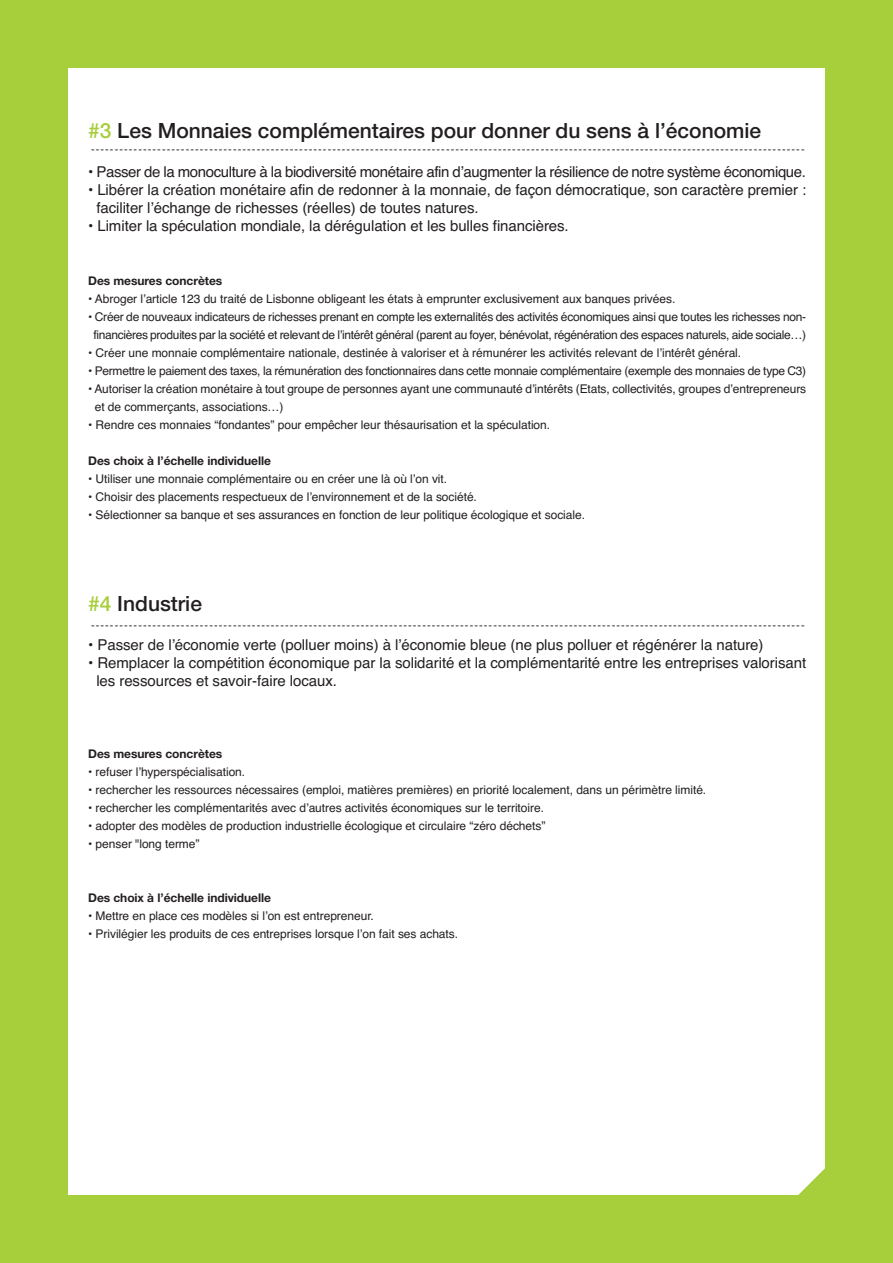
<style>
.page{position:relative;width:893px;height:1263px;background:#a7ce3b}
.page>*{position:absolute;margin:0;border:0;box-sizing:border-box;transform-origin:0 0}
.t1{font:500 21px "Helvetica Neue";color:#231f20}
.t2{font:15px/18px "Helvetica";letter-spacing:-.005em;color:#231f20}
.t3{font:15px "Helvetica";letter-spacing:-.025em;color:#231f20}
.t4{font:12px/18px "Helvetica";letter-spacing:-.005em;color:#231f20}
.t5{font:12px/18px "Helvetica";letter-spacing:-.03em;color:#231f20;text-align:center}
.t6{font:12px "Helvetica";letter-spacing:-.025em;color:#231f20}
.t7{font:700 12px "Helvetica Neue";letter-spacing:-.005em;color:#231f20}
.t8{font:500 expanded 7.5px "Helvetica Neue";color:#231f20}
.s1{color:#a7ce3b}
</style>
<div class="page">
<div style="left:68px;top:68px;width:757px;height:1127px;background:#fff"></div>
<svg style="left:798px;top:1168px;width:27px;height:27px"></svg>
<h1 class="t1" style="left:88px;top:123px;width:674px"><span class="s1">#3</span> Les Monnaies complémentaires pour donner du sens à l’économie</h1>
<p class="t3" style="left:88px;top:166px;width:719px">• Passer de la monoculture à la biodiversité monétaire afin dʼaugmenter la résilience de notre système économique.</p>
<p class="t2" style="left:96px;top:182px;width:711px;text-indent:-8px">• Libérer la création monétaire afin de redonner à la monnaie, de façon démocratique, son caractère premier : faciliter lʼéchange de richesses (réelles) de toutes natures.</p>
<p class="t2" style="left:88px;top:218px;width:482px">• Limiter la spéculation mondiale, la dérégulation et les bulles financières.</p>
<p class="t8" style="left:91px;top:147px;width:715px">-------------------------------------------------------------------------------------------------------------------------------------------------------</p>
<p class="t7" style="left:88px;top:276px;width:136px">Des mesures concrètes</p>
<p class="t4" style="left:88px;top:291px;width:589px">• Abroger lʼarticle 123 du traité de Lisbonne obligeant les états à emprunter exclusivement aux banques privées.</p>
<p class="t5" style="left:88px;top:309px;width:720px">• Créer de nouveaux indicateurs de richesses prenant en compte les externalités des activités économiques ainsi que toutes les richesses non&shy;financières produites par la société et relevant de lʼintérêt général (parent au foyer, bénévolat, régénération des espaces naturels, aide sociale…)</p>
<p class="t4" style="left:88px;top:345px;width:654px">• Créer une monnaie complémentaire nationale, destinée à valoriser et à rémunérer les activités relevant de lʼintérêt général.</p>
<p class="t6" style="left:88px;top:366px;width:720px">• Permettre le paiement des taxes, la rémunération des fonctionnaires dans cette monnaie complémentaire (exemple des monnaies de type C3)</p>
<p class="t4" style="left:95px;top:381px;width:713px;text-indent:-7px">• Autoriser la création monétaire à tout groupe de personnes ayant une communauté dʼintérêts (Etats, collectivités, groupes dʼentrepreneurs et de commerçants, associations…)</p>
<p class="t4" style="left:88px;top:417px;width:463px">• Rendre ces monnaies “fondantes” pour empêcher leur thésaurisation et la spéculation.</p>
<p class="t7" style="left:88px;top:456px;width:184px">Des choix à l’échelle individuelle</p>
<p class="t4" style="left:88px;top:471px;width:360px">• Utiliser une monnaie complémentaire ou en créer une là où lʼon vit.</p>
<p class="t4" style="left:88px;top:489px;width:390px">• Choisir des placements respectueux de lʼenvironnement et de la société.</p>
<p class="t4" style="left:88px;top:507px;width:498px">• Sélectionner sa banque et ses assurances en fonction de leur politique écologique et sociale.</p>
<h1 class="t1" style="left:88px;top:596px;width:115px"><span class="s1">#4</span> Industrie</h1>
<p class="t2" style="left:88px;top:637px;width:677px">• Passer de lʼéconomie verte (polluer moins) à lʼéconomie bleue (ne plus polluer et régénérer la nature)</p>
<p class="t2" style="left:96px;top:655px;width:711px;text-indent:-8px">• Remplacer la compétition économique par la solidarité et la complémentarité entre les entreprises valorisant les ressources et savoir-faire locaux.</p>
<p class="t8" style="left:91px;top:622px;width:715px">-------------------------------------------------------------------------------------------------------------------------------------------------------</p>
<p class="t7" style="left:88px;top:749px;width:136px">Des mesures concrètes</p>
<p class="t4" style="left:88px;top:764px;width:159px">• refuser lʼhyperspécialisation.</p>
<p class="t4" style="left:88px;top:782px;width:620px">• rechercher les ressources nécessaires (emploi, matières premières) en priorité localement, dans un périmètre limité.</p>
<p class="t4" style="left:88px;top:800px;width:457px">• rechercher les complémentarités avec dʼautres activités économiques sur le territoire.</p>
<p class="t4" style="left:88px;top:818px;width:459px">• adopter des modèles de production industrielle écologique et circulaire “zéro déchets”</p>
<p class="t4" style="left:88px;top:836px;width:113px">• penser "long terme”</p>
<p class="t7" style="left:88px;top:893px;width:184px">Des choix à l’échelle individuelle</p>
<p class="t4" style="left:88px;top:908px;width:287px">• Mettre en place ces modèles si lʼon est entrepreneur.</p>
<p class="t4" style="left:88px;top:926px;width:371px">• Privilégier les produits de ces entreprises lorsque lʼon fait ses achats.</p>
</div>
